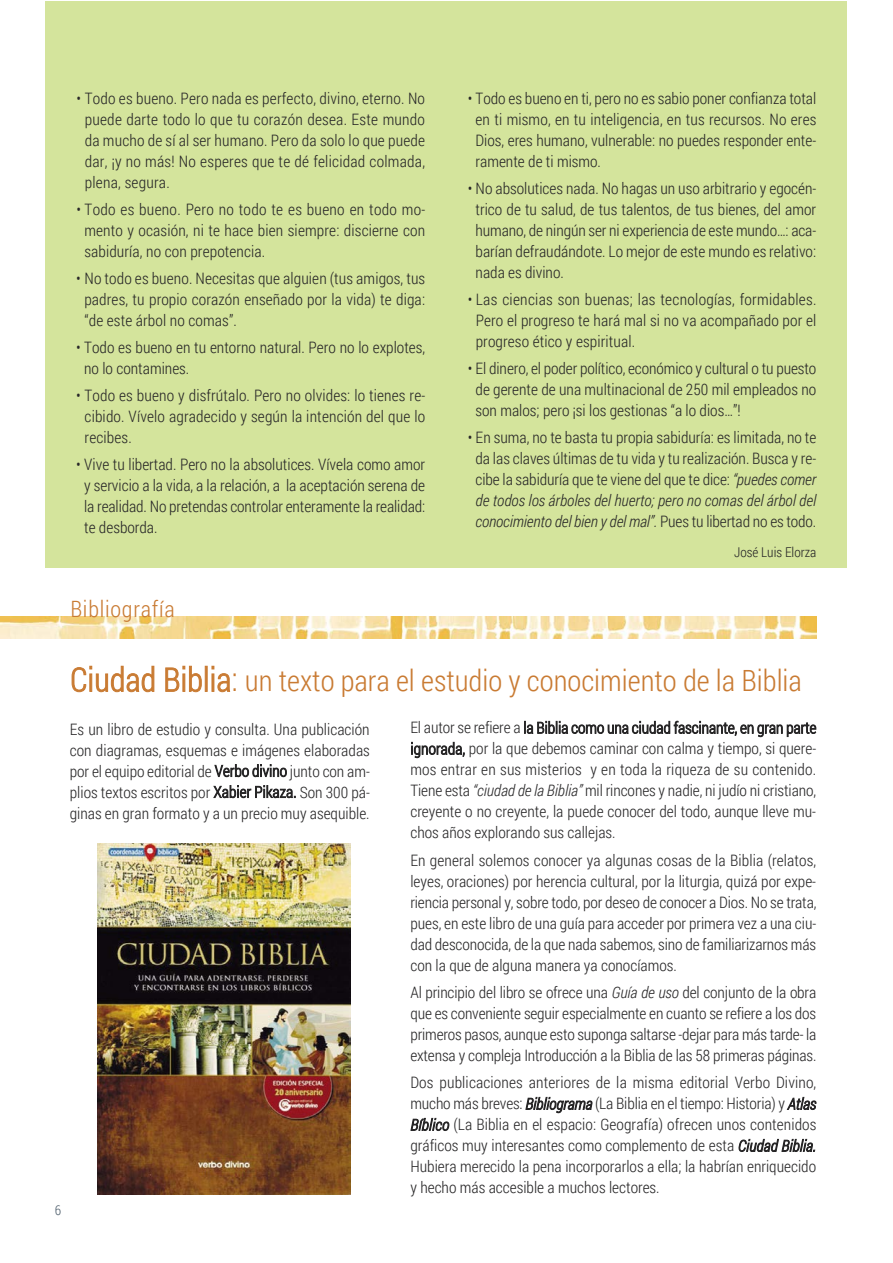
<style>
.page{position:relative;width:893px;height:1263px;background:#fff}
.page>*{position:absolute;margin:0;border:0;box-sizing:border-box;transform-origin:0 0}
.t1{font:300 29.25px "Roboto Condensed";color:#c97b33}
.t2{font:300 22.5px "Roboto Condensed";letter-spacing:.035em;color:#c97b33}
.t3{font:300 15.75px/21px "Roboto Condensed";color:#272627;text-align:justify}
.t4{font:300 13.5px "Roboto Condensed";color:#272627}
.t5{font:300 13.5px "Roboto Condensed";color:#4c5c6a}
.s1{font-style:italic}
.s2{font-size:33px}
</style>
<div class="page">
<img style="left:98px;top:843px;width:252px;height:352px">
<img style="left:0;top:617px;width:816px;height:21px">
<div style="left:45px;top:1px;width:801px;height:567px;background:#d4e49c"></div>
<p class="t3" style="left:85px;top:88px;width:342px;text-indent:-8px">• Todo es bueno. Pero nada es perfecto, divino, eterno. No puede darte todo lo que tu corazón desea. Este mundo da mucho de sí al ser humano. Pero da solo lo que puede dar, ¡y no más! No esperes que te dé felicidad colmada, plena, segura.</p>
<p class="t3" style="left:84px;top:199px;width:342px;text-indent:-8px">• Todo es bueno. Pero no todo te es bueno en todo mo&shy;mento y ocasión, ni te hace bien siempre: discierne con sabiduría, no con prepotencia.</p>
<p class="t3" style="left:84px;top:268px;width:342px;text-indent:-8px">• No todo es bueno. Necesitas que alguien (tus amigos, tus padres, tu propio corazón enseñado por la vida) te diga: “de este árbol no comas”.</p>
<p class="t3" style="left:84px;top:337px;width:342px;text-indent:-8px">• Todo es bueno en tu entorno natural. Pero no lo explotes, no lo contamines.</p>
<p class="t3" style="left:85px;top:384px;width:342px;text-indent:-8px">• Todo es bueno y disfrútalo. Pero no olvides: lo tienes re&shy;cibido. Vívelo agradecido y según la intención del que lo recibes.</p>
<p class="t3" style="left:84px;top:453px;width:342px;text-indent:-8px">• Vive tu libertad. Pero no la absolutices. Vívela como amor y servicio a la vida, a la relación, a la aceptación serena de la realidad. No pretendas controlar enteramente la realidad: te desborda.</p>
<h2 class="t2" style="left:70px;top:593px;width:106px">Bibliografía</h2>
<p class="t3" style="left:475px;top:88px;width:342px;text-indent:-8px">• Todo es bueno en ti, pero no es sabio poner confianza total en ti mismo, en tu inteligencia, en tus recursos. No eres Dios, eres humano, vulnerable: no puedes responder ente&shy;ramente de ti mismo.</p>
<p class="t3" style="left:475px;top:178px;width:342px;text-indent:-8px">• No absolutices nada. No hagas un uso arbitrario y egocén&shy;trico de tu salud, de tus talentos, de tus bienes, del amor humano, de ningún ser ni experiencia de este mundo…: aca&shy;barían defraudándote. Lo mejor de este mundo es relativo: nada es divino.</p>
<p class="t3" style="left:476px;top:289px;width:342px;text-indent:-8px">• Las ciencias son buenas; las tecnologías, formidables.<br>Pero el progreso te hará mal si no va acompañado por el progreso ético y espiritual.</p>
<p class="t3" style="left:475px;top:357px;width:342px;text-indent:-8px">• El dinero, el poder político, económico y cultural o tu puesto de gerente de una multinacional de 250 mil empleados no son malos; pero ¡si los gestionas “a lo dios…”!</p>
<p class="t3" style="left:468px;top:426px;width:350px;text-align:center">• En suma, no te basta tu propia sabiduría: es limitada, no te da las claves últimas de tu vida y tu realización. Busca y re&shy;cibe la sabiduría que te viene del que te dice: <span class="s1">“puedes comer de todos los árboles del huerto; pero no comas del árbol del conocimiento del bien y del mal”.</span> Pues tu libertad no es todo.</p>
<p class="t4" style="left:734px;top:543px;width:84px">José Luis Elorza</p>
<p class="t5" style="left:55px;top:1201px;width:8px">6</p>
<h1 class="t1" style="left:70px;top:661px;width:733px"><span class="s2">Ciudad Biblia:</span> un texto para el estudio y conocimiento de la Biblia</h1>
<p class="t3" style="left:70px;top:718px;width:302px">Es un libro de estudio y consulta. Una publicación con diagramas, esquemas e imágenes elaboradas por el equipo editorial de Verbo divino junto con am&shy;plios textos escritos por Xabier Pikaza. Son 300 pá&shy;ginas en gran formato y a un precio muy asequible.</p>
<p class="t3" style="left:410px;top:717px;width:407px">El autor se refiere a la Biblia como una ciudad fascinante, en gran parte ignorada, por la que debemos caminar con calma y tiempo, si quere&shy;mos entrar en sus misterios y en toda la riqueza de su contenido.<br>Tiene esta <span class="s1">“ciudad de la Biblia”</span> mil rincones y nadie, ni judío ni cristiano, creyente o no creyente, la puede conocer del todo, aunque lleve mu&shy;chos años explorando sus callejas.</p>
<p class="t3" style="left:410px;top:849px;width:407px">En general solemos conocer ya algunas cosas de la Biblia (relatos, leyes, oraciones) por herencia cultural, por la liturgia, quizá por expe&shy;riencia personal y, sobre todo, por deseo de conocer a Dios. No se trata, pues, en este libro de una guía para acceder por primera vez a una ciu&shy;dad desconocida, de la que nada sabemos, sino de familiarizarnos más con la que de alguna manera ya conocíamos.</p>
<p class="t3" style="left:410px;top:981px;width:407px">Al principio del libro se ofrece una <span class="s1">Guía de uso</span> del conjunto de la obra que es conveniente seguir especialmente en cuanto se refiere a los dos primeros pasos, aunque esto suponga saltarse -dejar para más tarde- la extensa y compleja Introducción a la Biblia de las 58 primeras páginas.</p>
<p class="t3" style="left:410px;top:1072px;width:407px">Dos publicaciones anteriores de la misma editorial Verbo Divino, mucho más breves: <span class="s1">Bibliograma</span> (La Biblia en el tiempo: Historia) y <span class="s1">Atlas Bíblico</span> (La Biblia en el espacio: Geografía) ofrecen unos contenidos gráficos muy interesantes como complemento de esta <span class="s1">Ciudad Biblia.<br></span>Hubiera merecido la pena incorporarlos a ella; la habrían enriquecido y hecho más accesible a muchos lectores.</p>
</div>
